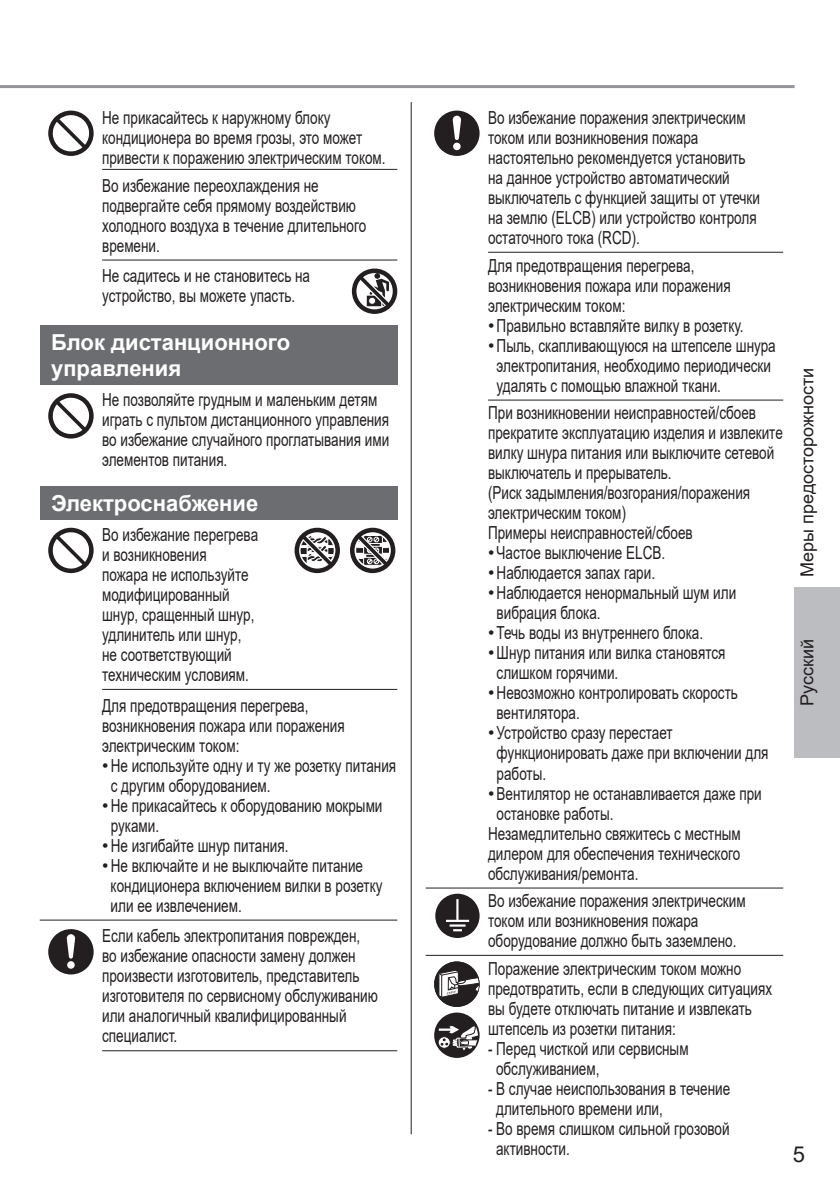
<style>
.page{position:relative;width:840px;height:1191px;background:#fff}
.page>*{position:absolute;margin:0;border:0;box-sizing:border-box;transform-origin:0 0}
.t1{font:700 22px/26.4px "Arial";color:#fff}
.t2{font:22px "Arial";color:#231f20}
.t3{font:18px/20px "Arial";color:#231f20;scale:.75 1}
.t4{font:18px/20px "Arial";color:#231f20}
</style>
<div class="page">
<hr style="left:0;top:85px;width:794px;height:3px;background:#939598">
<div style="left:794px;top:587px;width:45px;height:170px;background:#bcbdc0"></div>
<hr style="left:410px;top:102px;width:1px;height:1032px;background:#231f20">
<hr style="left:102px;top:169px;width:295px;height:1px;background:#231f20">
<svg style="left:48px;top:111px;width:46px;height:45px"></svg>
<hr style="left:102px;top:259px;width:295px;height:1px;background:#231f20">
<svg style="left:351px;top:268px;width:46px;height:46px"></svg>
<div style="left:40px;top:325px;width:357px;height:60px;background:#6c6d70"></div>
<svg style="left:48px;top:393px;width:46px;height:45px"></svg>
<div style="left:40px;top:486px;width:357px;height:33px;background:#6c6d70"></div>
<hr style="left:102px;top:689px;width:295px;height:1px;background:#231f20">
<svg style="left:48px;top:528px;width:46px;height:45px"></svg>
<svg style="left:294px;top:528px;width:46px;height:45px"></svg>
<svg style="left:350px;top:528px;width:45px;height:45px"></svg>
<hr style="left:40px;top:919px;width:357px;height:1px;background:#231f20">
<hr style="left:102px;top:1050px;width:295px;height:1px;background:#231f20">
<svg style="left:48px;top:929px;width:46px;height:45px"></svg>
<hr style="left:488px;top:252px;width:294px;height:1px;background:#231f20">
<svg style="left:434px;top:111px;width:45px;height:45px"></svg>
<hr style="left:488px;top:399px;width:294px;height:1px;background:#231f20">
<hr style="left:425px;top:887px;width:357px;height:1px;background:#231f20">
<hr style="left:425px;top:954px;width:357px;height:1px;background:#231f20">
<svg style="left:435px;top:893px;width:44px;height:45px"></svg>
<div style="left:434px;top:1012px;width:45px;height:46px;background:#231f20;border-radius:50%"></div>
<div style="left:437px;top:1036px;width:13px;height:12px;border:1px solid #231f20;border-radius:50%"></div>
<svg style="left:438px;top:1024px;width:40px;height:33px"></svg>
<div style="left:434px;top:961px;width:45px;height:46px;background:#231f20;border-radius:50%"></div>
<svg style="left:437px;top:969px;width:43px;height:29px"></svg>
<p class="t3" style="left:102px;top:107px;width:379px">Не прикасайтесь к наружному блоку кондиционера во время грозы, это может привести к поражению электрическим током.</p>
<p class="t3" style="left:102px;top:175px;width:353px">Во избежание переохлаждения не подвергайте себя прямому воздействию холодного воздуха в течение длительного времени.</p>
<p class="t3" style="left:102px;top:265px;width:279px">Не садитесь и не становитесь на устройство, вы можете упасть.</p>
<p class="t1" style="left:51px;top:329px;width:240px">Блок дистанционного управления</p>
<p class="t3" style="left:102px;top:390px;width:384px">Не позволяйте грудным и маленьким детям играть с пультом дистанционного управления во избежание случайного проглатывания ими элементов питания.</p>
<p class="t1" style="left:51px;top:490px;width:209px">Электроснабжение</p>
<p class="t3" style="left:102px;top:524px;width:209px">Во избежание перегрева и возникновения<br>пожара не используйте модифицированный шнур, сращенный шнур, удлинитель или шнур, не соответствующий техническим условиям.</p>
<p class="t3" style="left:102px;top:695px;width:325px">Для предотвращения перегрева, возникновения пожара или поражения электрическим током:</p>
<p class="t4" style="left:111px;top:755px;width:287px;text-indent:-9px">• Не используйте одну и ту же розетку питания с другим оборудованием.</p>
<p class="t4" style="left:111px;top:795px;width:273px;text-indent:-9px">• Не прикасайтесь к оборудованию мокрыми руками.</p>
<p class="t4" style="left:102px;top:835px;width:188px">• Не изгибайте шнур питания.</p>
<p class="t4" style="left:111px;top:855px;width:273px;text-indent:-8px">• Не включайте и не выключайте питание кондиционера включением вилки в розетку или ее извлечением.</p>
<p class="t3" style="left:102px;top:925px;width:369px">Если кабель электропитания поврежден, во избежание опасности замену должен произвести изготовитель, представитель изготовителя по сервисному обслуживанию или аналогичный квалифицированный специалист.</p>
<p class="t3" style="left:487px;top:107px;width:364px">Во избежание поражения электрическим током или возникновения пожара настоятельно рекомендуется установить на данное устройство автоматический выключатель с функцией защиты от утечки на землю (ELCB) или устройство контроля остаточного тока (RCD).</p>
<p class="t3" style="left:488px;top:255px;width:325px">Для предотвращения перегрева, возникновения пожара или поражения электрическим током:</p>
<p class="t4" style="left:488px;top:315px;width:257px">• Правильно вставляйте вилку в розетку.</p>
<p class="t4" style="left:496px;top:335px;width:280px;text-indent:-8px">• Пыль, скапливающуюся на штепселе шнура электропитания, необходимо периодически удалять с помощью влажной ткани.</p>
<p class="t3" style="left:487px;top:403px;width:394px">При возникновении неисправностей/сбоев прекратите эксплуатацию изделия и извлеките вилку шнура питания или выключите сетевой выключатель и прерыватель.<br>(Риск задымления/возгорания/поражения электрическим током)<br>Примеры неисправностей/сбоев</p>
<p class="t4" style="left:488px;top:543px;width:178px">• Частое выключение ELCB.</p>
<p class="t4" style="left:488px;top:563px;width:168px">• Наблюдается запах гари.</p>
<p class="t4" style="left:496px;top:583px;width:241px;text-indent:-9px">• Наблюдается ненормальный шум или вибрация блока.</p>
<p class="t4" style="left:488px;top:623px;width:216px">• Течь воды из внутреннего блока.</p>
<p class="t4" style="left:496px;top:643px;width:230px;text-indent:-9px">• Шнур питания или вилка становятся слишком горячими.</p>
<p class="t4" style="left:496px;top:683px;width:243px;text-indent:-9px">• Невозможно контролировать скорость вентилятора.</p>
<p class="t4" style="left:496px;top:723px;width:273px;text-indent:-8px">• Устройство сразу перестает функционировать даже при включении для работы.</p>
<p class="t4" style="left:488px;top:783px;width:275px">• Вентилятор не останавливается даже при</p>
<p class="t3" style="left:496px;top:803px;width:157px">остановке работы.</p>
<p class="t3" style="left:488px;top:823px;width:338px">Незамедлительно свяжитесь с местным</p>
<p class="t3" style="left:488px;top:843px;width:337px">дилером для обеспечения технического</p>
<p class="t3" style="left:488px;top:863px;width:202px">обслуживания/ремонта.</p>
<p class="t3" style="left:488px;top:890px;width:345px">Во избежание поражения электрическим током или возникновения пожара оборудование должно быть заземлено.</p>
<p class="t3" style="left:488px;top:958px;width:380px">Поражение электрическим током можно предотвратить, если в следующих ситуациях вы будете отключать питание и извлекать штепсель из розетки питания:</p>
<p class="t3" style="left:496px;top:1038px;width:258px;text-indent:-8px">- Перед чисткой или сервисным обслуживанием,</p>
<p class="t3" style="left:496px;top:1078px;width:313px;text-indent:-8px">- В случае неиспользования в течение длительного времени или,</p>
<p class="t3" style="left:496px;top:1118px;width:313px;text-indent:-8px">- Во время слишком сильной грозовой активности.</p>
<p class="t4" style="left:796px;top:577px;width:211px;rotate:-90deg">Меры предосторожности</p>
<p class="t4" style="left:796px;top:705px;width:69px;rotate:-90deg">Руccкий</p>
<p class="t2" style="left:792px;top:1138px;width:14px">5</p>
</div>
